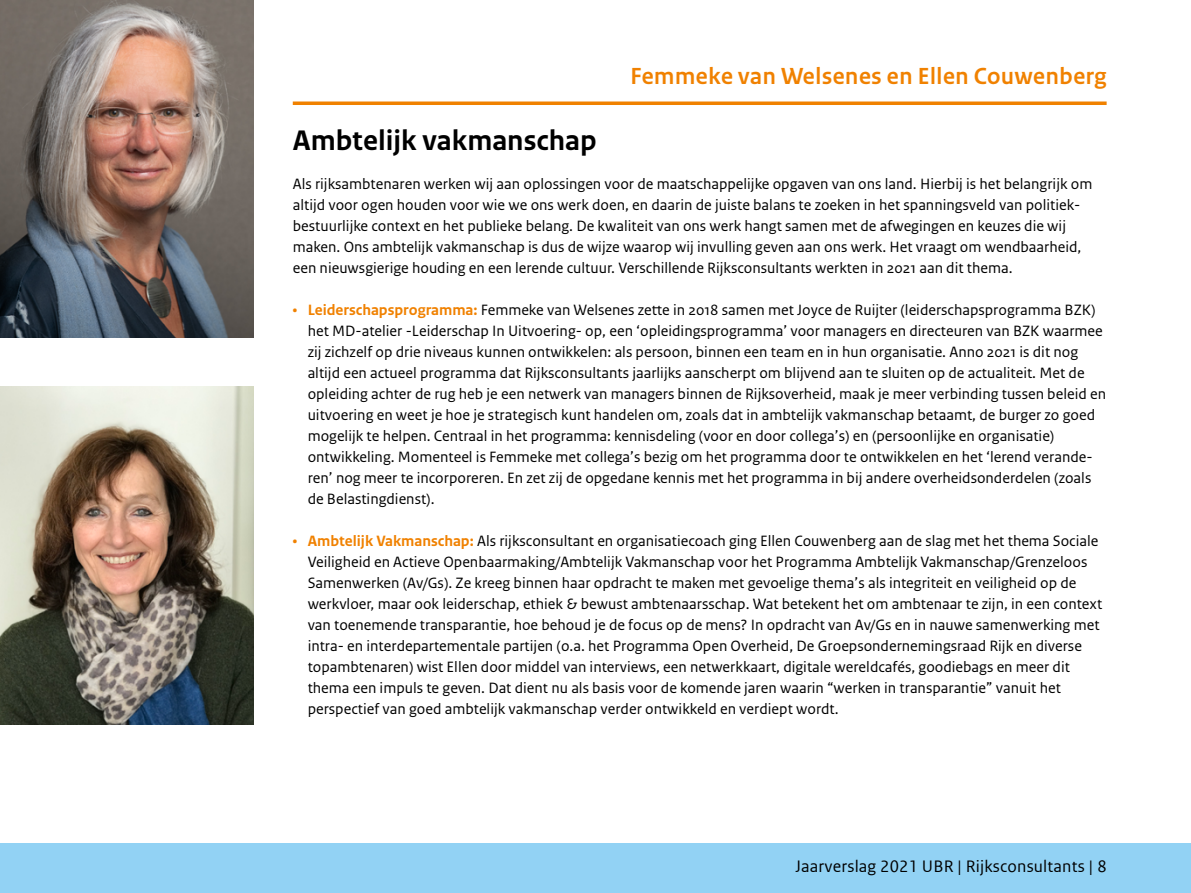
<style>
.page{position:relative;width:1191px;height:893px;background:#fff}
.page>*{position:absolute;margin:0;border:0;box-sizing:border-box;transform-origin:0 0}
.Naam_verhaal_blauw{font:700 29.75px "Rijksoverheid Sans Text";color:#000}
.Hoofdstukken{font:700 24.5px "Rijksoverheid Sans Heading";letter-spacing:.025em;color:#f08100}
.t1{font:17.5px "Rijksoverheid Sans Web Text";letter-spacing:.01em;color:#000}
._10_RO_Broodtekst{font:15.75px/21px "Rijksoverheid Sans Text";color:#000}
.s1{font-weight:700;color:#f08100}
</style>
<div class="page">
<svg style="left:293px;top:101px;width:813px;height:4px;background:#f19020"></svg>
<img style="left:0;top:0;width:253px;height:337px">
<img style="left:0;top:387px;width:253px;height:337px">
<div style="left:0;top:843px;width:1191px;height:50px;background:#92d2f4"></div>
<p class="Hoofdstukken" style="left:630px;top:62px;width:478px">Femmeke van Welsenes en Ellen Couwenberg</p>
<p class="Naam_verhaal_blauw" style="left:293px;top:124px;width:305px">Ambtelijk vakmanschap</p>
<p class="_10_RO_Broodtekst" style="left:293px;top:174px;width:801px">Als rijksambtenaren werken wij aan oplossingen voor de maatschappelijke opgaven van ons land. Hierbij is het belangrijk om altijd voor ogen houden voor wie we ons werk doen, en daarin de juiste balans te zoeken in het spanningsveld van politiek&shy;bestuurlijke context en het publieke belang. De kwaliteit van ons werk hangt samen met de afwegingen en keuzes die wij maken. Ons ambtelijk vakmanschap is dus de wijze waarop wij invulling geven aan ons werk. Het vraagt om wendbaarheid, een nieuwsgierige houding en een lerende cultuur. Verschillende Rijksconsultants werkten in 2021 aan dit thema.</p>
<p class="_10_RO_Broodtekst" style="left:308px;top:300px;width:800px;text-indent:-15px"><span class="s1">• Leiderschapsprogramma:</span> Femmeke van Welsenes zette in 2018 samen met Joyce de Ruijter (leiderschapsprogramma BZK) het MD-atelier -Leiderschap In Uitvoering- op, een ‘opleidingsprogramma’ voor managers en directeuren van BZK waarmee zij zichzelf op drie niveaus kunnen ontwikkelen: als persoon, binnen een team en in hun organisatie. Anno 2021 is dit nog altijd een actueel programma dat Rijksconsultants jaarlijks aanscherpt om blijvend aan te sluiten op de actualiteit. Met de opleiding achter de rug heb je een netwerk van managers binnen de Rijksoverheid, maak je meer verbinding tussen beleid en uitvoering en weet je hoe je strategisch kunt handelen om, zoals dat in ambtelijk vakmanschap betaamt, de burger zo goed mogelijk te helpen. Centraal in het programma: kennisdeling (voor en door collega’s) en (persoonlijke en organisatie) ontwikkeling. Momenteel is Femmeke met collega’s bezig om het programma door te ontwikkelen en het ‘lerend verande&shy;ren’ nog meer te incorporeren. En zet zij de opgedane kennis met het programma in bij andere overheidsonderdelen (zoals de Belastingdienst).</p>
<p class="_10_RO_Broodtekst" style="left:308px;top:531px;width:796px;text-indent:-15px"><span class="s1">• Ambtelijk Vakmanschap:</span> Als rijksconsultant en organisatiecoach ging Ellen Couwenberg aan de slag met het thema Sociale Veiligheid en Actieve Openbaarmaking/Ambtelijk Vakmanschap voor het Programma Ambtelijk Vakmanschap/Grenzeloos Samenwerken (Av/Gs). Ze kreeg binnen haar opdracht te maken met gevoelige thema’s als integriteit en veiligheid op de werkvloer, maar ook leiderschap, ethiek &amp; bewust ambtenaarsschap. Wat betekent het om ambtenaar te zijn, in een context van toenemende transparantie, hoe behoud je de focus op de mens? In opdracht van Av/Gs en in nauwe samenwerking met intra- en interdepartementale partijen (o.a. het Programma Open Overheid, De Groepsondernemingsraad Rijk en diverse topambtenaren) wist Ellen door middel van interviews, een netwerkkaart, digitale wereldcafés, goodiebags en meer dit thema een impuls te geven. Dat dient nu als basis voor de komende jaren waarin “werken in transparantie” vanuit het perspectief van goed ambtelijk vakmanschap verder ontwikkeld en verdiept wordt.</p>
<p class="t1" style="left:795px;top:857px;width:313px">Jaarverslag 2021 UBR | Rijksconsultants | 8</p>
</div>
